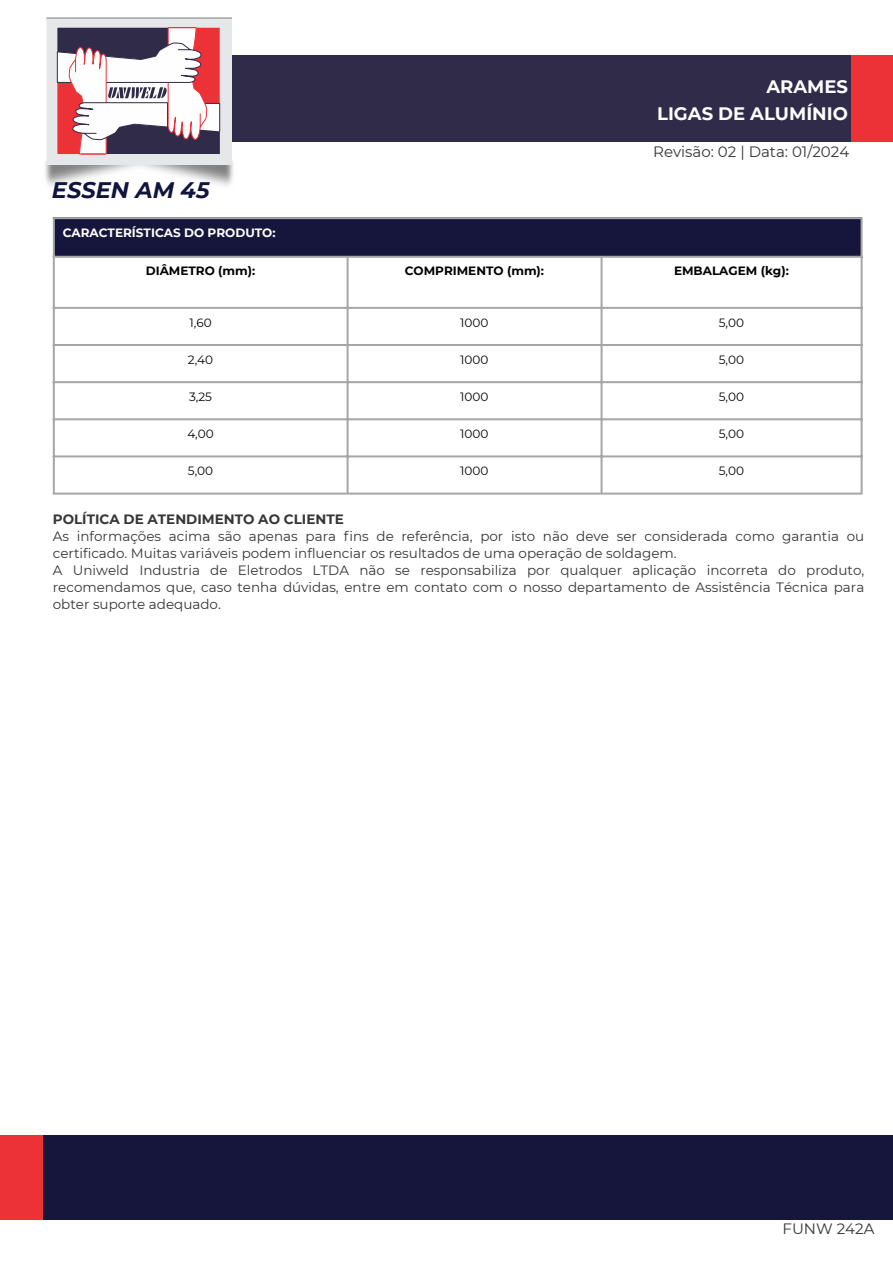
<style>
.page{position:relative;width:893px;height:1264px;background:#fff}
.page>*{position:absolute;margin:0;border:0;box-sizing:border-box;transform-origin:0 0}
.t1{font:italic 700 22.5px "Montserrat";color:#11143d}
.t2{font:700 18px/27px "Montserrat";color:#fefefe;text-align:right}
.t3{font:15px "Montserrat";color:#373435}
.t4{font:13.5px/16.8px "Montserrat";color:#373435}
.t5{font:700 13.5px "Montserrat";color:#373435}
.t6{font:12px "Montserrat";color:#000}
.t7{font:700 12px "Montserrat";color:#000}
.t8{font:700 12px "Montserrat";color:#fefefe}
</style>
<div class="page">
<img style="left:45px;top:160px;width:188px;height:26px">
<div style="left:64px;top:56px;width:787px;height:86px;background:#312b4a"></div>
<img style="left:46px;top:17px;width:185px;height:148px">
<svg style="left:57px;top:27px;width:163px;height:128px;background:#b996a1"></svg>
<div style="left:851px;top:56px;width:41px;height:86px;background:#ed3237"></div>
<div style="left:0;top:1135px;width:55px;height:85px;background:#ed3237"></div>
<div style="left:43px;top:1135px;width:849px;height:85px;background:#16163c"></div>
<div style="left:54px;top:218px;width:807px;height:39px;background:#16163c"></div>
<hr style="left:53px;top:219px;width:2px;height:273px;background:#a6a6a6">
<hr style="left:346px;top:258px;width:2px;height:234px;background:#a6a6a6">
<hr style="left:600px;top:258px;width:2px;height:234px;background:#a6a6a6">
<hr style="left:860px;top:219px;width:2px;height:273px;background:#a6a6a6">
<hr style="left:53px;top:217px;width:809px;height:2px;background:#a6a6a6">
<hr style="left:53px;top:256px;width:809px;height:2px;background:#a6a6a6">
<hr style="left:53px;top:307px;width:809px;height:2px;background:#a6a6a6">
<hr style="left:53px;top:344px;width:809px;height:2px;background:#a6a6a6">
<hr style="left:53px;top:381px;width:809px;height:2px;background:#a6a6a6">
<hr style="left:53px;top:418px;width:809px;height:2px;background:#a6a6a6">
<hr style="left:53px;top:455px;width:809px;height:2px;background:#a6a6a6">
<hr style="left:53px;top:492px;width:809px;height:2px;background:#a6a6a6">
<h2 class="t2" style="left:657px;top:73px;width:192px">ARAMES<br>LIGAS DE ALUMÍNIO</h2>
<h1 class="t1" style="left:52px;top:176px;width:159px">ESSEN AM 45</h1>
<p class="t3" style="left:653px;top:143px;width:197px">Revisão: 02 | Data: 01/2024</p>
<p class="t8" style="left:63px;top:225px;width:214px">CARACTERÍSTICAS DO PRODUTO:</p>
<p class="t7" style="left:146px;top:264px;width:111px">DIÂMETRO (mm):</p>
<p class="t7" style="left:404px;top:264px;width:141px">COMPRIMENTO (mm):</p>
<p class="t7" style="left:674px;top:264px;width:116px">EMBALAGEM (kg):</p>
<p class="t6" style="left:189px;top:315px;width:24px">1,60</p>
<p class="t6" style="left:460px;top:315px;width:30px">1000</p>
<p class="t6" style="left:718px;top:315px;width:27px">5,00</p>
<p class="t6" style="left:188px;top:352px;width:27px">2,40</p>
<p class="t6" style="left:460px;top:352px;width:30px">1000</p>
<p class="t6" style="left:718px;top:352px;width:27px">5,00</p>
<p class="t6" style="left:189px;top:389px;width:24px">3,25</p>
<p class="t6" style="left:460px;top:389px;width:30px">1000</p>
<p class="t6" style="left:718px;top:389px;width:27px">5,00</p>
<p class="t6" style="left:187px;top:426px;width:28px">4,00</p>
<p class="t6" style="left:460px;top:426px;width:30px">1000</p>
<p class="t6" style="left:718px;top:426px;width:27px">5,00</p>
<p class="t6" style="left:188px;top:463px;width:27px">5,00</p>
<p class="t6" style="left:460px;top:463px;width:30px">1000</p>
<p class="t6" style="left:718px;top:463px;width:27px">5,00</p>
<p class="t5" style="left:53px;top:511px;width:292px">POLÍTICA DE ATENDIMENTO AO CLIENTE</p>
<p class="t4" style="left:53px;top:527px;width:812px">As informações acima são apenas para fins de referência, por isto não deve ser considerada como garantia ou certificado. Muitas variáveis podem influenciar os resultados de uma operação de soldagem.</p>
<p class="t4" style="left:53px;top:561px;width:812px;text-align:justify">A Uniweld Industria de Eletrodos LTDA não se responsabiliza por qualquer aplicação incorreta do produto, recomendamos que, caso tenha dúvidas, entre em contato com o nosso departamento de Assistência Técnica para obter suporte adequado.</p>
<h4 class="t3" style="left:782px;top:1218px;width:93px">FUNW 242A</h4>
</div>
